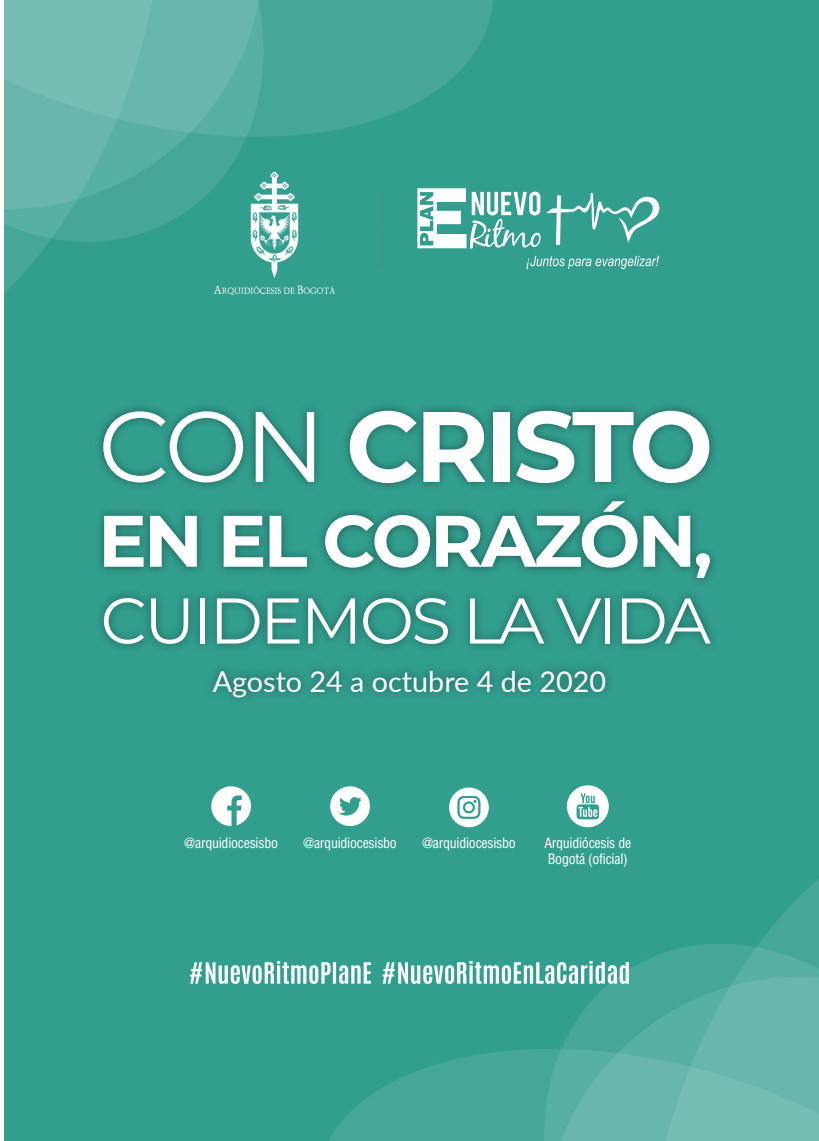
<style>
.page{position:relative;width:819px;height:1141px;background:#fff}
.page>*{position:absolute;margin:0;border:0;box-sizing:border-box;transform-origin:0 0}
.t1{font:700 99.92px "Montserrat";letter-spacing:-.04em;color:#fff}
.t2{font:700 72.8px "Montserrat";letter-spacing:-.04em;color:#fff}
.t3{font:64.4px "Montserrat";letter-spacing:-.04em;color:#fff}
.t4{font:28.7px "Lato";color:#fff}
.t5{font:condensed 14px/16.4px "Helvetica CE";letter-spacing:-.02em;color:#fff}
.s1{font-weight:400}
</style>
<div class="page">
<div style="left:4px;top:0;width:815px;height:1141px;background:#329e8e"></div>
<svg style="left:291px;top:0;width:202px;height:135px;fill:#46a799"></svg>
<svg style="left:4px;top:0;width:287px;height:275px;background:#5ab0a4"></svg>
<svg style="left:786px;top:879px;width:33px;height:32px"></svg>
<svg style="left:328px;top:1050px;width:188px;height:91px;fill:#46a799"></svg>
<svg style="left:516px;top:911px;width:303px;height:230px"></svg>
<img style="left:202px;top:157px;width:134px;height:139px">
<svg style="left:380px;top:191px;width:1px;height:76px"></svg>
<svg style="left:417px;top:188px;width:123px;height:61px"></svg>
<svg style="left:546px;top:193px;width:114px;height:52px"></svg>
<svg style="left:526px;top:256px;width:133px;height:13px"></svg>
<div style="left:204px;top:661px;width:410px;height:44px;background:#000001;opacity:.4"></div>
<div style="left:94px;top:401px;width:625px;height:92px;background:#000001;opacity:.4"></div>
<div style="left:94px;top:492px;width:625px;height:96px;background:#000001;opacity:.4"></div>
<div style="left:95px;top:588px;width:624px;height:65px;background:#000001;opacity:.4"></div>
<svg style="left:190px;top:961px;width:438px;height:23px"></svg>
<svg style="left:211px;top:786px;width:40px;height:40px"></svg>
<svg style="left:567px;top:785px;width:41px;height:42px"></svg>
<svg style="left:330px;top:786px;width:40px;height:40px"></svg>
<svg style="left:449px;top:788px;width:40px;height:39px"></svg>
<div style="left:465px;top:804px;width:7px;height:7px;background:#fff;border-radius:50%"></div>
<h1 class="t1" style="left:98px;top:374px;width:616px"><span class="s1">CON</span> CRISTO</h1>
<h2 class="t2" style="left:98px;top:488px;width:615px">EN EL CORAZÓN,</h2>
<h3 class="t3" style="left:100px;top:576px;width:611px">CUIDEMOS LA VIDA</h3>
<h3 class="t4" style="left:213px;top:661px;width:395px">Agosto 24 a octubre 4 de 2020</h3>
<p class="t5" style="left:184px;top:834px;width:95px">@arquidiocesisbo</p>
<p class="t5" style="left:544px;top:834px;width:88px">Arquidiócesis de<br>Bogotá (oficial)</p>
<p class="t5" style="left:303px;top:834px;width:95px">@arquidiocesisbo</p>
<p class="t5" style="left:422px;top:834px;width:95px">@arquidiocesisbo</p>
</div>
